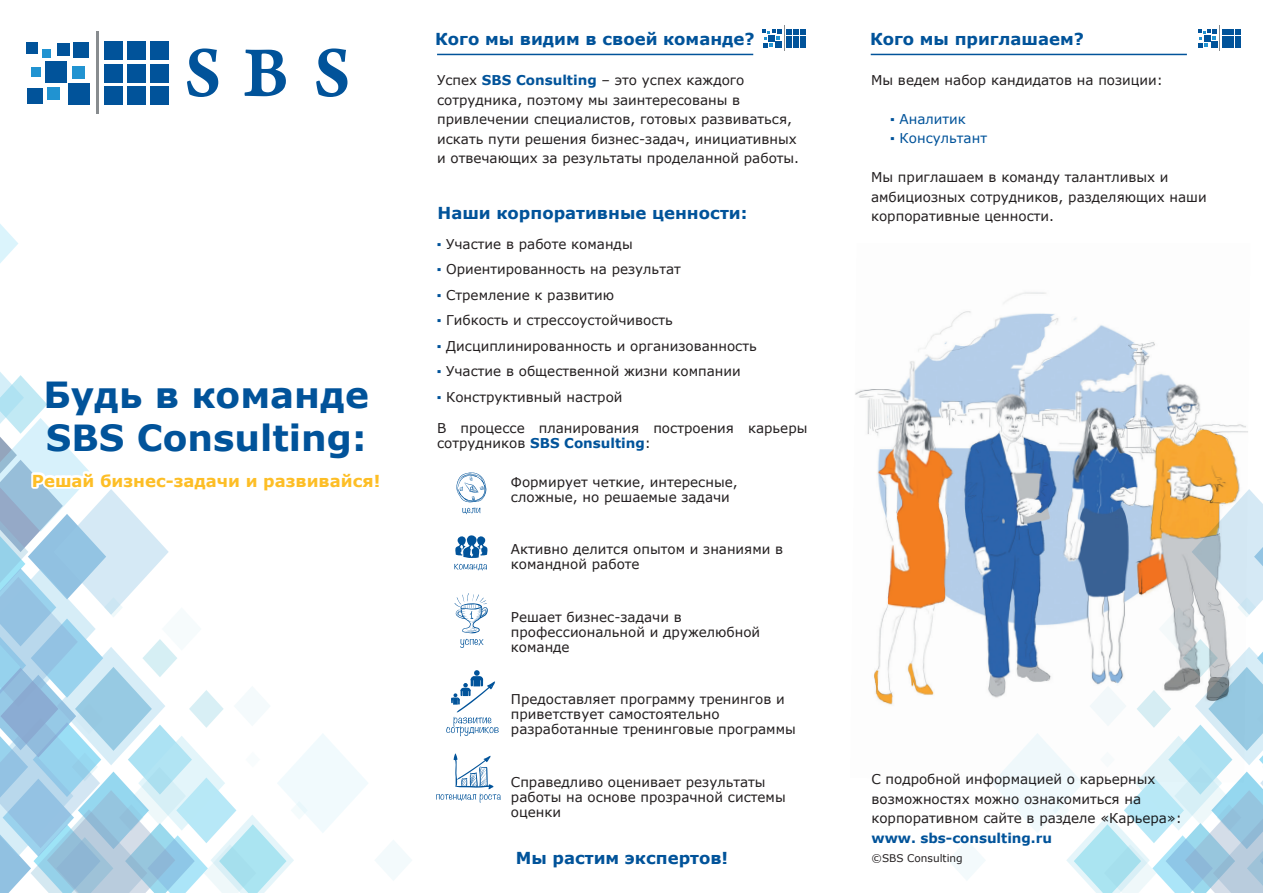
<style>
.page{position:relative;width:1263px;height:893px;background:#fff}
.page>*{position:absolute;margin:0;border:0;box-sizing:border-box;transform-origin:0 0}
.t1{font:700 36px/43.2px "Verdana";color:#01539a}
.t2{font:700 16.5px "Verdana";color:#01539a}
.t3{font:700 16.5px "Verdana";color:#fdbe26}
.t4{font:13.5px/15px "Verdana";color:#231f20}
.t5{font:700 13.5px "Verdana";color:#01539a}
.t6{font:13.5px "Verdana";color:#01539a}
.t7{font:10.5px "Verdana";color:#231f20}
.s1{font-weight:700;color:#01539a}
.s2{font-weight:700}
</style>
<div class="page">
<svg style="left:0;top:224px;width:18px;height:39px"></svg>
<div style="left:57px;top:43px;width:13px;height:13px;background:#01539a"></div>
<div style="left:73px;top:42px;width:16px;height:16px;background:#01539a"></div>
<div style="left:42px;top:49px;width:9px;height:9px;background:#2193d1"></div>
<div style="left:32px;top:67px;width:9px;height:9px;background:#2193d1"></div>
<div style="left:45px;top:61px;width:22px;height:22px;background:#01539a"></div>
<div style="left:72px;top:66px;width:12px;height:12px;background:#2193d1"></div>
<div style="left:69px;top:83px;width:21px;height:22px;background:#01539a"></div>
<div style="left:47px;top:87px;width:12px;height:12px;background:#2193d1"></div>
<div style="left:27px;top:88px;width:15px;height:16px;background:#01539a"></div>
<div style="left:105px;top:41px;width:18px;height:19px;background:#01539a"></div>
<div style="left:127px;top:41px;width:19px;height:19px;background:#01539a"></div>
<div style="left:150px;top:41px;width:19px;height:19px;background:#01539a"></div>
<div style="left:105px;top:64px;width:18px;height:19px;background:#01539a"></div>
<div style="left:127px;top:64px;width:19px;height:19px;background:#01539a"></div>
<div style="left:150px;top:64px;width:19px;height:19px;background:#01539a"></div>
<div style="left:105px;top:87px;width:18px;height:18px;background:#01539a"></div>
<div style="left:127px;top:87px;width:19px;height:18px;background:#01539a"></div>
<div style="left:150px;top:87px;width:19px;height:18px;background:#01539a"></div>
<hr style="left:96px;top:32px;width:2px;height:82px;background:#888c8f">
<svg style="left:187px;top:48px;width:160px;height:49px"></svg>
<div style="left:26px;top:42px;width:12px;height:12px;background:#01539a"></div>
<svg style="left:460px;top:639px;width:23px;height:9px"></svg>
<svg style="left:454px;top:593px;width:34px;height:40px"></svg>
<svg style="left:454px;top:564px;width:33px;height:6px"></svg>
<svg style="left:455px;top:535px;width:33px;height:23px"></svg>
<svg style="left:436px;top:753px;width:64px;height:50px"></svg>
<svg style="left:456px;top:472px;width:30px;height:42px"></svg>
<svg style="left:446px;top:670px;width:53px;height:66px"></svg>
<svg style="left:763px;top:26px;width:43px;height:25px"></svg>
<hr style="left:437px;top:54px;width:316px;height:1px;background:#01539a">
<svg style="left:0;top:372px;width:412px;height:521px"></svg>
<img style="left:855px;top:292px;width:393px;height:413px">
<svg style="left:1198px;top:26px;width:43px;height:25px"></svg>
<hr style="left:871px;top:54px;width:316px;height:1px;background:#01539a">
<svg style="left:948px;top:489px;width:315px;height:404px"></svg>
<h1 class="t1" style="left:43px;top:373px;width:327px">Будь в команде<br>SBS Consulting:</h1>
<p class="t3" style="left:32px;top:469px;width:350px">Решай бизнес-задачи и развивайся!</p>
<p class="t2" style="left:435px;top:27px;width:321px">Кого мы видим в своей команде?</p>
<p class="t4" style="left:437px;top:70px;width:364px;line-height:19.5px">Успех <span class="s1">SBS Consulting</span> – это успех каждого сотрудника, поэтому мы заинтересованы в привлечении специалистов, готовых развиваться, искать пути решения бизнес-задач, инициативных и отвечающих за результаты проделанной работы.</p>
<p class="t2" style="left:438px;top:201px;width:311px">Наши корпоративные ценности:</p>
<p class="t4" style="left:437px;top:236px;width:197px"><span class="s1">▪</span> Участие в работе команды</p>
<p class="t4" style="left:437px;top:262px;width:246px"><span class="s1">▪</span> Ориентированность на результат</p>
<p class="t4" style="left:437px;top:287px;width:179px"><span class="s1">▪</span> Стремление к развитию</p>
<p class="t4" style="left:437px;top:313px;width:238px"><span class="s1">▪</span> Гибкость и стрессоустойчивость</p>
<p class="t4" style="left:437px;top:338px;width:322px"><span class="s1">▪</span> Дисциплинированность и организованность</p>
<p class="t4" style="left:437px;top:364px;width:306px"><span class="s1">▪</span> Участие в общественной жизни компании</p>
<p class="t4" style="left:437px;top:389px;width:187px"><span class="s1">▪</span> Конструктивный настрой</p>
<p class="t4" style="left:437px;top:420px;width:372px">В процессе планирования построения карьеры сотрудников <span class="s1">SBS Consulting</span>:</p>
<p class="t4" style="left:511px;top:474px;width:228px">Формирует четкие, интересные, сложные, но решаемые задачи</p>
<p class="t4" style="left:511px;top:542px;width:274px">Активно делится опытом и знаниями в командной работе</p>
<p class="t4" style="left:511px;top:609px;width:251px">Решает бизнес-задачи в профессиональной и дружелюбной команде</p>
<p class="t4" style="left:511px;top:692px;width:286px">Предоставляет программу тренингов и приветствует самостоятельно разработанные тренинговые программы</p>
<p class="t4" style="left:511px;top:774px;width:276px">Справедливо оценивает результаты работы на основе прозрачной системы оценки</p>
<p class="t2" style="left:516px;top:846px;width:214px">Мы растим экспертов!</p>
<p class="t2" style="left:870px;top:27px;width:215px">Кого мы приглашаем?</p>
<p class="t4" style="left:871px;top:72px;width:293px">Мы ведем набор кандидатов на позиции:</p>
<p class="t6" style="left:890px;top:110px;width:77px"><span class="s2">▪</span> Аналитик</p>
<p class="t6" style="left:890px;top:129px;width:98px"><span class="s2">▪</span> Консультант</p>
<p class="t4" style="left:871px;top:168px;width:337px;line-height:19.5px">Мы приглашаем в команду талантливых и амбициозных сотрудников, разделяющих наши корпоративные ценности.</p>
<p class="t4" style="left:871px;top:769px;width:312px;line-height:19.5px">С подробной информацией о карьерных возможностях можно ознакомиться на корпоративном сайте в разделе «Карьера»:</p>
<p class="t5" style="left:871px;top:828px;width:182px">www. sbs-consulting.ru</p>
<p class="t7" style="left:871px;top:851px;width:93px">©SBS Consulting</p>
</div>
